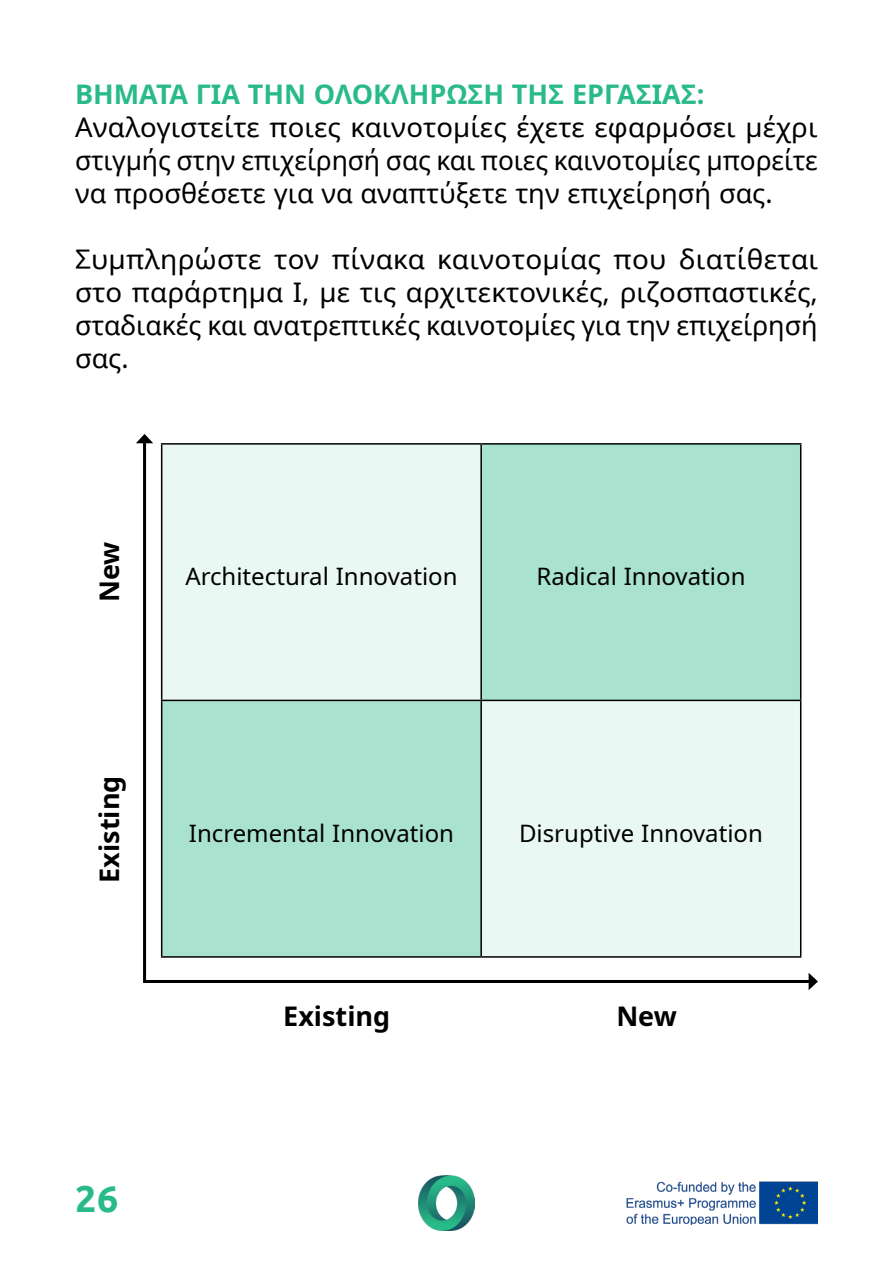
<style>
.page{position:relative;width:893px;height:1263px;background:#fff}
.page>*{position:absolute;margin:0;border:0;box-sizing:border-box;transform-origin:0 0}
.t1{font:700 37.5px "Ubuntu";color:#29ba8a}
.t2{font:27px/33px "Noto Sans";letter-spacing:-.005em;color:#000;text-align:justify}
.t3{font:700 27px "Noto Sans";color:#29ba8a}
.t4{font:700 27px "Noto Sans";color:#000}
.t5{font:24px "Noto Sans";color:#000}
</style>
<div class="page">
<img style="left:626px;top:1181px;width:192px;height:43px">
<img style="left:419px;top:1175px;width:55px;height:56px">
<svg style="left:142px;top:443px;width:667px;height:541px"></svg>
<svg style="left:136px;top:434px;width:17px;height:9px"></svg>
<svg style="left:809px;top:973px;width:9px;height:17px"></svg>
<svg style="left:162px;top:445px;width:638px;height:511px;background:#c8ece0"></svg>
<hr style="left:161px;top:443px;width:320px;height:2px;background:#000">
<hr style="left:161px;top:445px;width:1px;height:255px;background:#000">
<hr style="left:481px;top:443px;width:320px;height:2px;background:#000">
<hr style="left:480px;top:445px;width:2px;height:255px;background:#000">
<hr style="left:800px;top:445px;width:1px;height:255px;background:#000">
<hr style="left:161px;top:700px;width:320px;height:1px;background:#000">
<hr style="left:161px;top:701px;width:1px;height:255px;background:#000">
<hr style="left:161px;top:956px;width:320px;height:2px;background:#000">
<hr style="left:481px;top:700px;width:320px;height:1px;background:#000">
<hr style="left:480px;top:701px;width:2px;height:255px;background:#000">
<hr style="left:800px;top:701px;width:1px;height:255px;background:#000">
<hr style="left:481px;top:956px;width:320px;height:2px;background:#000">
<p class="t3" style="left:75px;top:75px;width:631px">ΒΉ ΜΑΤΑ ΓΙΑ ΤΗΝ ΟΛΟΚΛΉ ΡΩΣΗ ΤΗΣ ΕΡΓΑΣΊΑΣ:</p>
<p class="t2" style="left:75px;top:111px;width:744px">Αναλογιστείτε ποιες καινοτομίες έχετε εφαρμόσει μέχρι στιγμής στην επιχείρησή σας και ποιες καινοτομίες μπορείτε να προσθέσετε για να αναπτύξετε την επιχείρησή σας.</p>
<p class="t2" style="left:75px;top:243px;width:745px">Συμπληρώστε τον πίνακα καινοτομίας που διατίθεται στο παράρτημα Ι, με τις αρχιτεκτονικές, ριζοσπαστικές, σταδιακές και ανατρεπτικές καινοτομίες για την επιχείρησή σας.</p>
<p class="t4" style="left:90px;top:602px;width:62px;rotate:-90deg">New</p>
<p class="t5" style="left:185px;top:559px;width:274px">Architectural Innovation</p>
<p class="t5" style="left:536px;top:559px;width:211px">Radical Innovation</p>
<p class="t4" style="left:90px;top:883px;width:109px;rotate:-90deg">Existing</p>
<h1 class="t1" style="left:75px;top:1175px;width:45px">26</h1>
<p class="t5" style="left:189px;top:816px;width:267px">Incremental Innovation</p>
<p class="t5" style="left:519px;top:816px;width:245px">Disruptive Innovation</p>
<p class="t4" style="left:283px;top:998px;width:109px">Existing</p>
<p class="t4" style="left:616px;top:998px;width:62px">New</p>
</div>
